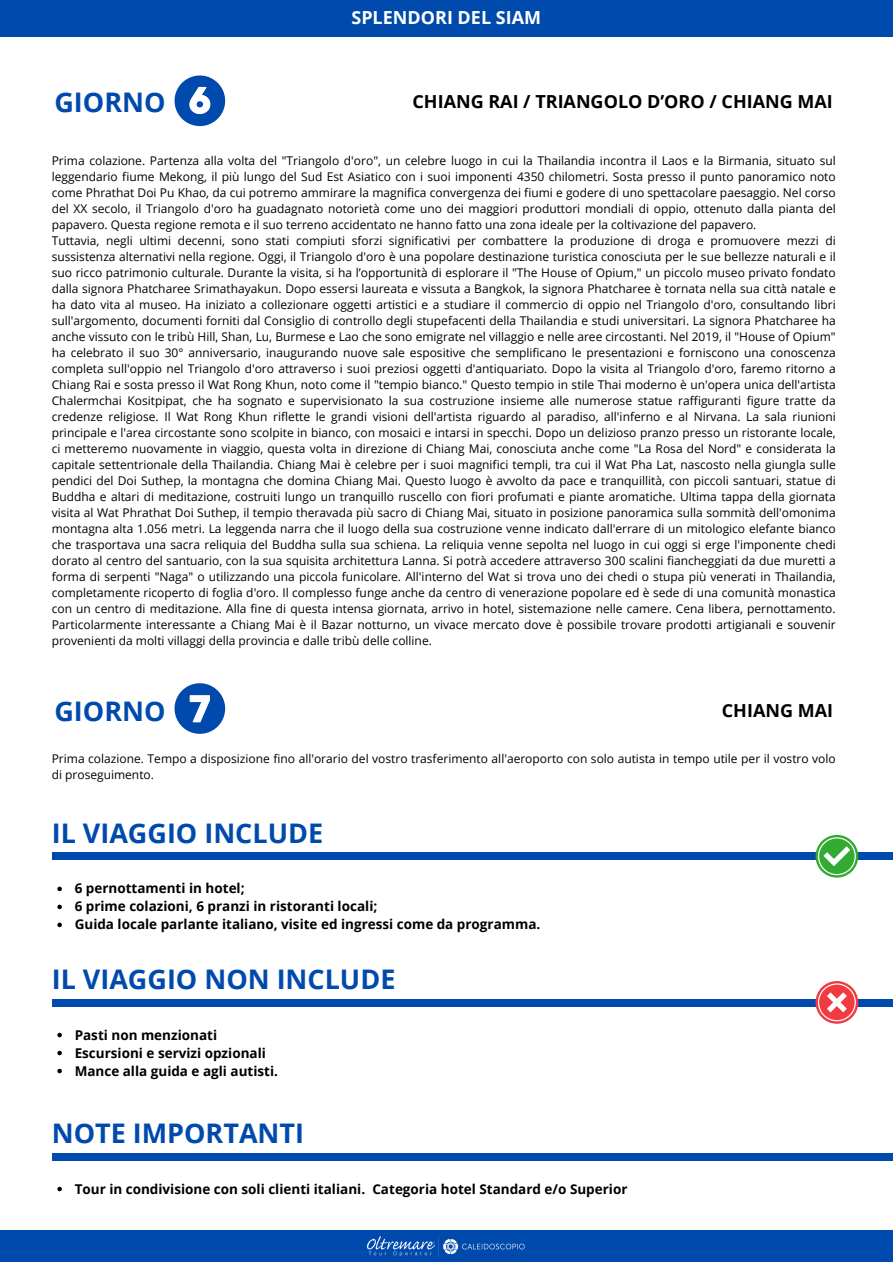
<style>
.page{position:relative;width:893px;height:1264px;background:#fff}
.page>*{position:absolute;margin:0;border:0;box-sizing:border-box;transform-origin:0 0}
.t1{font:700 27px "Open Sans";color:#004aad}
.t2{font:700 18px "Open Sans";color:#000}
.t3{font:700 18px "Open Sans";color:#fff}
.t4{font:700 13.5px "Open Sans";color:#000}
.t5{font:12px/16px "Open Sans";color:#000;text-align:justify}
</style>
<div class="page">
<div style="left:0;top:0;width:892px;height:37px;background:#004aad"></div>
<div style="left:0;top:1230px;width:892px;height:32px;background:#004aad"></div>
<img style="left:366px;top:1236px;width:159px;height:21px">
<svg style="left:174px;top:75px;width:51px;height:51px"></svg>
<svg style="left:174px;top:683px;width:51px;height:50px"></svg>
<div style="left:52px;top:852px;width:840px;height:8px;background:#004aad"></div>
<div style="left:52px;top:998px;width:840px;height:8px;background:#004aad"></div>
<div style="left:52px;top:1152px;width:840px;height:8px;background:#004aad"></div>
<svg style="left:815px;top:834px;width:43px;height:43px"></svg>
<svg style="left:817px;top:837px;width:38px;height:38px"></svg>
<svg style="left:815px;top:981px;width:43px;height:42px"></svg>
<svg style="left:817px;top:983px;width:38px;height:38px"></svg>
<svg style="left:57px;top:886px;width:5px;height:5px"></svg>
<svg style="left:57px;top:904px;width:5px;height:5px"></svg>
<svg style="left:57px;top:922px;width:5px;height:5px"></svg>
<svg style="left:57px;top:1032px;width:5px;height:5px"></svg>
<svg style="left:57px;top:1050px;width:5px;height:5px"></svg>
<svg style="left:57px;top:1068px;width:5px;height:5px"></svg>
<svg style="left:57px;top:1186px;width:5px;height:5px"></svg>
<p class="t1" style="left:54px;top:83px;width:113px">GIORNO</p>
<p class="t3" style="left:351px;top:5px;width:191px">SPLENDORI DEL SIAM</p>
<p class="t2" style="left:412px;top:89px;width:421px">CHIANG RAI / TRIANGOLO D’ORO / CHIANG MAI</p>
<p class="t5" style="left:52px;top:152px;width:785px">Prima colazione. Partenza alla volta del "Triangolo d'oro", un celebre luogo in cui la Thailandia incontra il Laos e la Birmania, situato sul leggendario fiume Mekong, il più lungo del Sud Est Asiatico con i suoi imponenti 4350 chilometri. Sosta presso il punto panoramico noto come Phrathat Doi Pu Khao, da cui potremo ammirare la magnifica convergenza dei fiumi e godere di uno spettacolare paesaggio. Nel corso del XX secolo, il Triangolo d'oro ha guadagnato notorietà come uno dei maggiori produttori mondiali di oppio, ottenuto dalla pianta del papavero. Questa regione remota e il suo terreno accidentato ne hanno fatto una zona ideale per la coltivazione del papavero.</p>
<p class="t5" style="left:52px;top:232px;width:785px">Tuttavia, negli ultimi decenni, sono stati compiuti sforzi significativi per combattere la produzione di droga e promuovere mezzi di sussistenza alternativi nella regione. Oggi, il Triangolo d'oro è una popolare destinazione turistica conosciuta per le sue bellezze naturali e il suo ricco patrimonio culturale. Durante la visita, si ha l’opportunità di esplorare il "The House of Opium," un piccolo museo privato fondato dalla signora Phatcharee Srimathayakun. Dopo essersi laureata e vissuta a Bangkok, la signora Phatcharee è tornata nella sua città natale e ha dato vita al museo. Ha iniziato a collezionare oggetti artistici e a studiare il commercio di oppio nel Triangolo d'oro, consultando libri sull'argomento, documenti forniti dal Consiglio di controllo degli stupefacenti della Thailandia e studi universitari. La signora Phatcharee ha anche vissuto con le tribù Hill, Shan, Lu, Burmese e Lao che sono emigrate nel villaggio e nelle aree circostanti. Nel 2019, il "House of Opium" ha celebrato il suo 30° anniversario, inaugurando nuove sale espositive che semplificano le presentazioni e forniscono una conoscenza completa sull'oppio nel Triangolo d'oro attraverso i suoi preziosi oggetti d'antiquariato. Dopo la visita al Triangolo d'oro, faremo ritorno a Chiang Rai e sosta presso il Wat Rong Khun, noto come il "tempio bianco." Questo tempio in stile Thai moderno è un'opera unica dell'artista Chalermchai Kositpipat, che ha sognato e supervisionato la sua costruzione insieme alle numerose statue raffiguranti figure tratte da credenze religiose. Il Wat Rong Khun riflette le grandi visioni dell'artista riguardo al paradiso, all'inferno e al Nirvana. La sala riunioni principale e l'area circostante sono scolpite in bianco, con mosaici e intarsi in specchi. Dopo un delizioso pranzo presso un ristorante locale, ci metteremo nuovamente in viaggio, questa volta in direzione di Chiang Mai, conosciuta anche come "La Rosa del Nord" e considerata la capitale settentrionale della Thailandia. Chiang Mai è celebre per i suoi magnifici templi, tra cui il Wat Pha Lat, nascosto nella giungla sulle pendici del Doi Suthep, la montagna che domina Chiang Mai. Questo luogo è avvolto da pace e tranquillità, con piccoli santuari, statue di Buddha e altari di meditazione, costruiti lungo un tranquillo ruscello con fiori profumati e piante aromatiche. Ultima tappa della giornata visita al Wat Phrathat Doi Suthep, il tempio theravada più sacro di Chiang Mai, situato in posizione panoramica sulla sommità dell'omonima montagna alta 1.056 metri. La leggenda narra che il luogo della sua costruzione venne indicato dall'errare di un mitologico elefante bianco che trasportava una sacra reliquia del Buddha sulla sua schiena. La reliquia venne sepolta nel luogo in cui oggi si erge l'imponente chedi dorato al centro del santuario, con la sua squisita architettura Lanna. Si potrà accedere attraverso 300 scalini fiancheggiati da due muretti a forma di serpenti "Naga" o utilizzando una piccola funicolare. All'interno del Wat si trova uno dei chedi o stupa più venerati in Thailandia, completamente ricoperto di foglia d'oro. Il complesso funge anche da centro di venerazione popolare ed è sede di una comunità monastica con un centro di meditazione. Alla fine di questa intensa giornata, arrivo in hotel, sistemazione nelle camere. Cena libera, pernottamento.<br>Particolarmente interessante a Chiang Mai è il Bazar notturno, un vivace mercato dove è possibile trovare prodotti artigianali e souvenir provenienti da molti villaggi della provincia e dalle tribù delle colline.</p>
<p class="t1" style="left:54px;top:692px;width:113px">GIORNO</p>
<p class="t2" style="left:721px;top:697px;width:113px">CHIANG MAI</p>
<p class="t5" style="left:52px;top:750px;width:785px">Prima colazione. Tempo a disposizione fino all'orario del vostro trasferimento all'aeroporto con solo autista in tempo utile per il vostro volo di proseguimento.</p>
<p class="t1" style="left:52px;top:814px;width:273px">IL VIAGGIO INCLUDE</p>
<p class="t4" style="left:75px;top:879px;width:171px">6 pernottamenti in hotel;</p>
<p class="t4" style="left:75px;top:897px;width:304px">6 prime colazioni, 6 pranzi in ristoranti locali;</p>
<p class="t4" style="left:75px;top:915px;width:467px">Guida locale parlante italiano, visite ed ingressi come da programma.</p>
<p class="t1" style="left:52px;top:960px;width:345px">IL VIAGGIO NON INCLUDE</p>
<p class="t4" style="left:75px;top:1025px;width:144px">Pasti non menzionati</p>
<p class="t4" style="left:75px;top:1043px;width:193px">Escursioni e servizi opzionali</p>
<p class="t4" style="left:75px;top:1061px;width:205px">Mance alla guida e agli autisti.</p>
<p class="t1" style="left:52px;top:1114px;width:254px">NOTE IMPORTANTI</p>
<p class="t4" style="left:75px;top:1179px;width:554px">Tour in condivisione con soli clienti italiani. Categoria hotel Standard e/o Superior</p>
</div>
